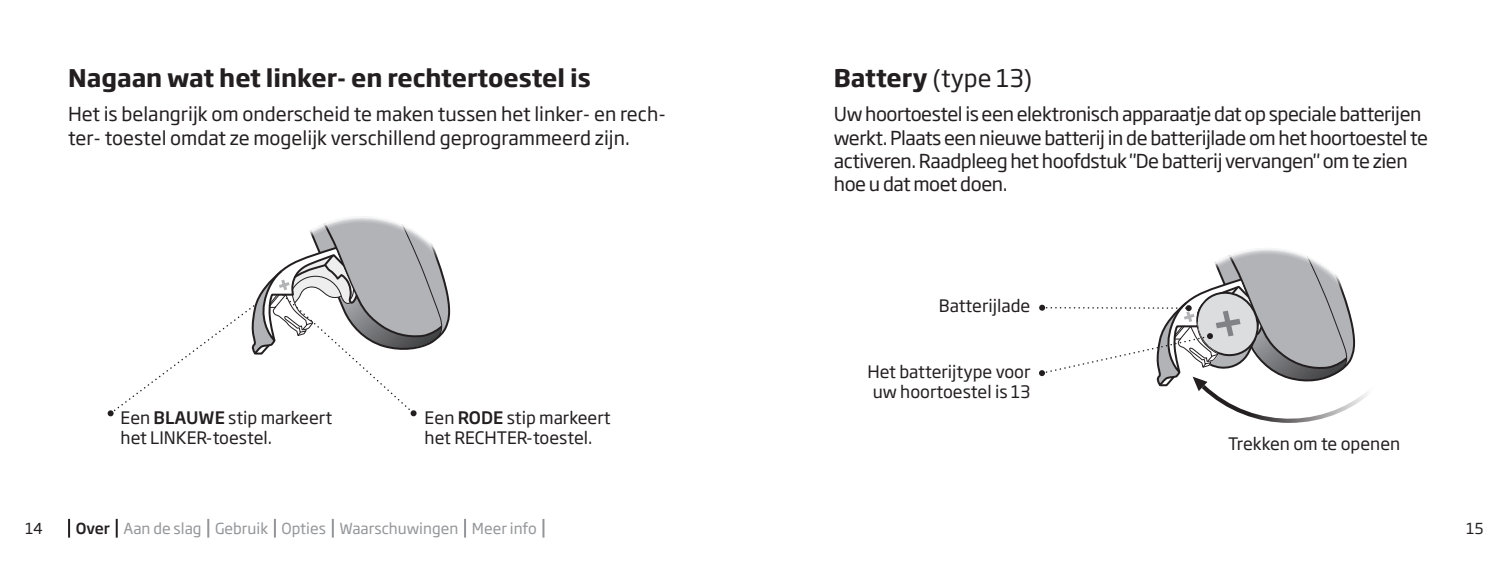
<style>
.page{position:relative;width:1509px;height:562px;background:#fff}
.page>*{position:absolute;margin:0;border:0;box-sizing:border-box;transform-origin:0 0}
.t1{font:700 24px "Soho Gothic Pro";color:#231f20}
.t2{font:24px "Soho Gothic Pro";color:#231f20}
.t3{font:19px/23px "Soho Gothic Pro";letter-spacing:-.025em;color:#231f20}
.t4{font:19px/23px "Soho Gothic Pro";color:#231f20}
.t5{font:17px/20px "Soho Gothic Pro";color:#231f20}
.t6{font:15px "Soho Gothic Pro";color:#939598}
.t7{font:15px "Soho Gothic Pro";color:#231f20}
.s1{font-weight:500}
.s2{font-weight:700}
.s3{font-weight:500;color:#231f20}
</style>
<div class="page">
<svg style="left:1039px;top:249px;width:329px;height:174px"></svg>
<svg style="left:108px;top:218px;width:342px;height:198px"></svg>
<svg style="left:68px;top:518px;width:2px;height:19px"></svg>
<svg style="left:116px;top:518px;width:2px;height:19px"></svg>
<svg style="left:207px;top:518px;width:2px;height:19px"></svg>
<svg style="left:274px;top:518px;width:2px;height:19px"></svg>
<svg style="left:332px;top:518px;width:2px;height:19px"></svg>
<svg style="left:464px;top:518px;width:2px;height:19px"></svg>
<svg style="left:542px;top:518px;width:2px;height:19px"></svg>
<p class="t1" style="left:68px;top:59px;width:524px">Nagaan wat het linker- en rechtertoestel is</p>
<p class="t4" style="left:68px;top:102px;width:599px">Het is belangrijk om onderscheid te maken tussen het linker- en rech&shy;ter- toestel omdat ze mogelijk verschillend geprogrammeerd zijn.</p>
<p class="t5" style="left:120px;top:406px;width:213px">Een <span class="s1">BLAUWE</span> stip markeert het LINKER-toestel.</p>
<p class="t5" style="left:424px;top:406px;width:187px">Een <span class="s1">RODE</span> stip markeert het RECHTER-toestel.</p>
<p class="t2" style="left:833px;top:60px;width:200px"><span class="s2">Battery</span> (type 13)</p>
<p class="t3" style="left:833px;top:102px;width:595px">Uw hoortoestel is een elektronisch apparaatje dat op speciale batterijen werkt. Plaats een nieuwe batterij in de batterijlade om het hoortoestel te activeren. Raadpleeg het hoofdstuk "De batterij vervangen" om te zien hoe u dat moet doen.</p>
<p class="t5" style="left:938px;top:294px;width:93px">Batterijlade</p>
<p class="t5" style="left:867px;top:360px;width:164px;text-align:center">Het batterijtype voor uw hoortoestel is 13</p>
<p class="t5" style="left:1227px;top:433px;width:174px">Trekken om te openen</p>
<p class="t7" style="left:25px;top:516px;width:19px">14</p>
<p class="t6" style="left:76px;top:516px;width:462px"><span class="s3">Over</span> Aan de slag Gebruik Opties Waarschuwingen Meer info</p>
<p class="t7" style="left:1465px;top:516px;width:19px">15</p>
</div>
